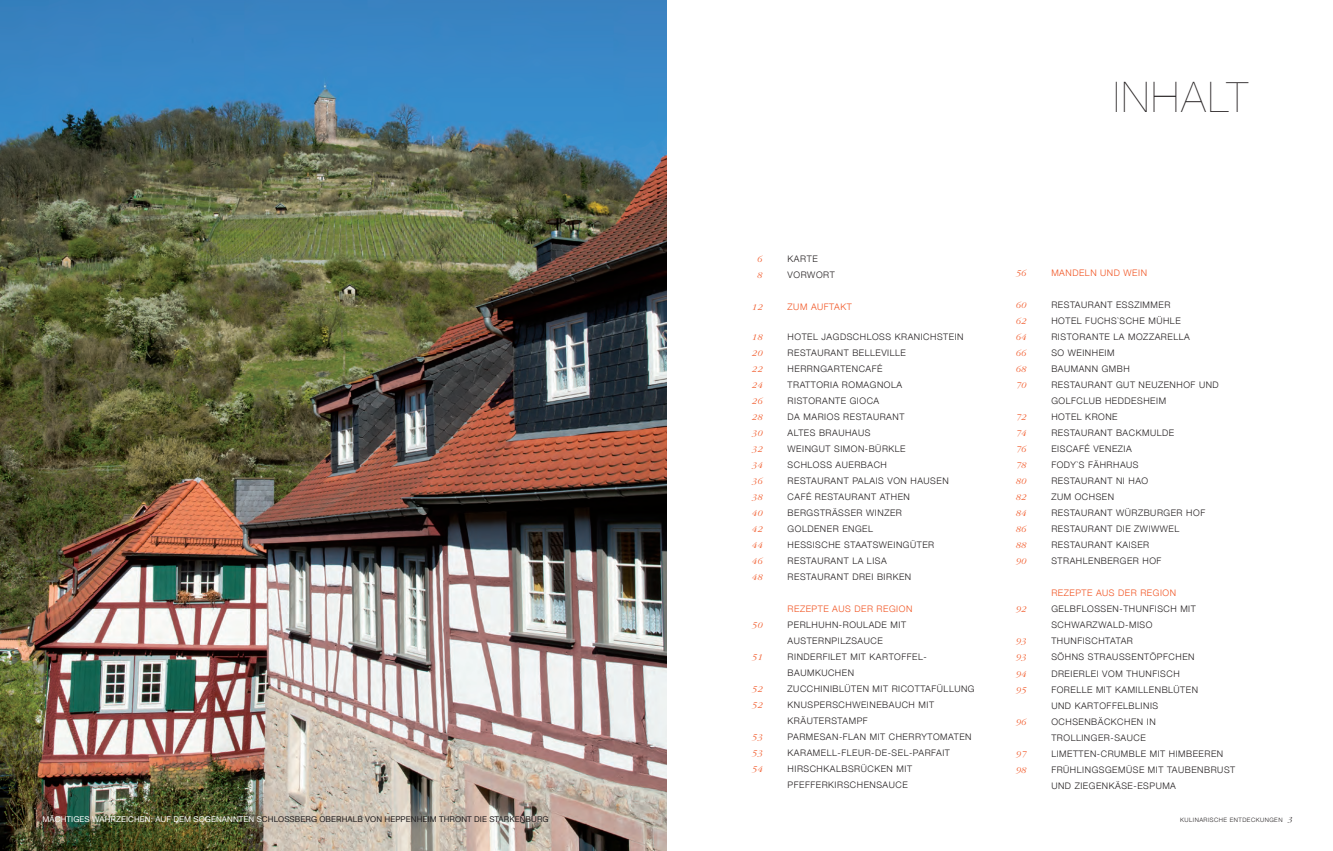
<style>
.page{position:relative;width:1333px;height:851px;background:#fff}
.page>*{position:absolute;margin:0;border:0;box-sizing:border-box;transform-origin:0 0}
.t1{font:200 42px "Helvetica Neue";letter-spacing:.06em;color:#231f20}
.t2{font:300 9px/16px "Helvetica Neue";letter-spacing:.06em;color:#231f20}
.t3{font:italic 300 9px "Garamond";letter-spacing:.06em;color:#f15422}
.t4{font:300 9px "Helvetica Neue";letter-spacing:.06em;color:#f15422}
.t5{font:8px "Helvetica Neue";letter-spacing:.01em;color:#231f20}
.t6{font:300 6px "Helvetica Neue";letter-spacing:.08em;color:#231f20}
.s1{color:#fff}
.s2{font-family:"Garamond";font-style:italic;font-size:8px}
</style>
<div class="page">
<img style="left:0;top:0;width:666px;height:850px">
<svg style="left:519px;top:815px;width:6px;height:6px"></svg>
<svg style="left:532px;top:815px;width:6px;height:6px"></svg>
<p class="t5" style="left:43px;top:813px;width:507px"><span class="s1">MÄCHTIGES WAHRZEICHEN: AUF DEM SOGENANNTEN S</span>CHLOSSBERG OBERHALB VON HEPPENHEIM THRONT DIE STARKENBURG</p>
<p class="t1" style="left:1113px;top:65px;width:135px">INHALT</p>
<p class="t3" style="left:756px;top:254px;width:6px">6</p>
<p class="t2" style="left:787px;top:250px;width:32px">KARTE</p>
<p class="t3" style="left:756px;top:270px;width:6px">8</p>
<p class="t2" style="left:787px;top:266px;width:49px">VORWORT</p>
<p class="t3" style="left:751px;top:302px;width:12px">12</p>
<p class="t4" style="left:787px;top:299px;width:66px">ZUM AUFTAKT</p>
<p class="t3" style="left:751px;top:332px;width:12px">18</p>
<p class="t2" style="left:787px;top:328px;width:177px">HOTEL JAGDSCHLOSS KRANICHSTEIN</p>
<p class="t3" style="left:751px;top:348px;width:12px">20</p>
<p class="t2" style="left:787px;top:344px;width:120px">RESTAURANT BELLEVILLE</p>
<p class="t3" style="left:751px;top:364px;width:12px">22</p>
<p class="t2" style="left:787px;top:360px;width:96px">HERRNGARTENCAFÉ</p>
<p class="t3" style="left:751px;top:380px;width:12px">24</p>
<p class="t2" style="left:787px;top:376px;width:116px">TRATTORIA ROMAGNOLA</p>
<p class="t3" style="left:751px;top:396px;width:12px">26</p>
<p class="t2" style="left:787px;top:392px;width:93px">RISTORANTE GIOCA</p>
<p class="t3" style="left:751px;top:412px;width:12px">28</p>
<p class="t2" style="left:787px;top:408px;width:118px">DA MARIOS RESTAURANT</p>
<p class="t3" style="left:751px;top:428px;width:12px">30</p>
<p class="t2" style="left:787px;top:424px;width:84px">ALTES BRAUHAUS</p>
<p class="t3" style="left:751px;top:444px;width:12px">32</p>
<p class="t2" style="left:787px;top:440px;width:119px">WEINGUT SIMON-BÜRKLE</p>
<p class="t3" style="left:751px;top:460px;width:12px">34</p>
<p class="t2" style="left:787px;top:456px;width:101px">SCHLOSS AUERBACH</p>
<p class="t3" style="left:751px;top:476px;width:12px">36</p>
<p class="t2" style="left:787px;top:472px;width:163px">RESTAURANT PALAIS VON HAUSEN</p>
<p class="t3" style="left:751px;top:492px;width:12px">38</p>
<p class="t2" style="left:787px;top:488px;width:124px">CAFÉ RESTAURANT ATHEN</p>
<p class="t3" style="left:751px;top:508px;width:12px">40</p>
<p class="t2" style="left:787px;top:504px;width:116px">BERGSTRÄSSER WINZER</p>
<p class="t3" style="left:751px;top:524px;width:12px">42</p>
<p class="t2" style="left:787px;top:520px;width:87px">GOLDENER ENGEL</p>
<p class="t3" style="left:751px;top:540px;width:12px">44</p>
<p class="t2" style="left:787px;top:536px;width:148px">HESSISCHE STAATSWEINGÜTER</p>
<p class="t3" style="left:751px;top:556px;width:12px">46</p>
<p class="t2" style="left:787px;top:552px;width:101px">RESTAURANT LA LISA</p>
<p class="t3" style="left:751px;top:572px;width:12px">48</p>
<p class="t2" style="left:787px;top:568px;width:125px">RESTAURANT DREI BIRKEN</p>
<p class="t4" style="left:787px;top:601px;width:126px">REZEPTE AUS DER REGION</p>
<p class="t3" style="left:751px;top:620px;width:12px">50</p>
<p class="t2" style="left:787px;top:616px;width:120px">PERLHUHN-ROULADE MIT<br>AUSTERNPILZSAUCE</p>
<p class="t3" style="left:751px;top:652px;width:12px">51</p>
<p class="t2" style="left:787px;top:648px;width:141px">RINDERFILET MIT KARTOFFEL-<br>BAUMKUCHEN</p>
<p class="t3" style="left:751px;top:684px;width:12px">52</p>
<p class="t2" style="left:787px;top:680px;width:188px">ZUCCHINIBLÜTEN MIT RICOTTAFÜLLUNG</p>
<p class="t3" style="left:751px;top:700px;width:12px">52</p>
<p class="t2" style="left:787px;top:696px;width:148px">KNUSPERSCHWEINEBAUCH MIT<br>KRÄUTERSTAMPF</p>
<p class="t3" style="left:751px;top:732px;width:12px">53</p>
<p class="t2" style="left:787px;top:728px;width:185px">PARMESAN-FLAN MIT CHERRYTOMATEN</p>
<p class="t3" style="left:751px;top:748px;width:12px">53</p>
<p class="t2" style="left:787px;top:744px;width:164px">KARAMELL-FLEUR-DE-SEL-PARFAIT</p>
<p class="t3" style="left:751px;top:764px;width:12px">54</p>
<p class="t2" style="left:787px;top:760px;width:126px">HIRSCHKALBSRÜCKEN MIT<br>PFEFFERKIRSCHENSAUCE</p>
<p class="t3" style="left:1015px;top:268px;width:12px">56</p>
<p class="t4" style="left:1051px;top:266px;width:97px">MANDELN UND WEIN</p>
<p class="t3" style="left:1015px;top:300px;width:12px">60</p>
<p class="t2" style="left:1051px;top:296px;width:120px">RESTAURANT ESSZIMMER</p>
<p class="t3" style="left:1015px;top:316px;width:12px">62</p>
<p class="t2" style="left:1051px;top:312px;width:131px">HOTEL FUCHS`SCHE MÜHLE</p>
<p class="t3" style="left:1015px;top:332px;width:12px">64</p>
<p class="t2" style="left:1051px;top:328px;width:140px">RISTORANTE LA MOZZARELLA</p>
<p class="t3" style="left:1015px;top:348px;width:12px">66</p>
<p class="t2" style="left:1051px;top:344px;width:65px">SO WEINHEIM</p>
<p class="t3" style="left:1015px;top:364px;width:12px">68</p>
<p class="t2" style="left:1051px;top:360px;width:80px">BAUMANN GMBH</p>
<p class="t3" style="left:1015px;top:380px;width:12px">70</p>
<p class="t2" style="left:1051px;top:376px;width:169px">RESTAURANT GUT NEUZENHOF UND<br>GOLFCLUB HEDDESHEIM</p>
<p class="t3" style="left:1015px;top:412px;width:12px">72</p>
<p class="t2" style="left:1051px;top:408px;width:68px">HOTEL KRONE</p>
<p class="t3" style="left:1015px;top:428px;width:12px">74</p>
<p class="t2" style="left:1051px;top:424px;width:124px">RESTAURANT BACKMULDE</p>
<p class="t3" style="left:1015px;top:444px;width:12px">76</p>
<p class="t2" style="left:1051px;top:440px;width:82px">EISCAFÉ VENEZIA</p>
<p class="t3" style="left:1015px;top:460px;width:12px">78</p>
<p class="t2" style="left:1051px;top:456px;width:89px">FODY`S FÄHRHAUS</p>
<p class="t3" style="left:1015px;top:476px;width:12px">80</p>
<p class="t2" style="left:1051px;top:472px;width:98px">RESTAURANT NI HAO</p>
<p class="t3" style="left:1015px;top:492px;width:12px">82</p>
<p class="t2" style="left:1051px;top:488px;width:64px">ZUM OCHSEN</p>
<p class="t3" style="left:1015px;top:508px;width:12px">84</p>
<p class="t2" style="left:1051px;top:504px;width:155px">RESTAURANT WÜRZBURGER HOF</p>
<p class="t3" style="left:1015px;top:524px;width:12px">86</p>
<p class="t2" style="left:1051px;top:520px;width:129px">RESTAURANT DIE ZWIWWEL</p>
<p class="t3" style="left:1015px;top:540px;width:12px">88</p>
<p class="t2" style="left:1051px;top:536px;width:99px">RESTAURANT KAISER</p>
<p class="t3" style="left:1015px;top:556px;width:12px">90</p>
<p class="t2" style="left:1051px;top:552px;width:112px">STRAHLENBERGER HOF</p>
<p class="t4" style="left:1051px;top:586px;width:126px">REZEPTE AUS DER REGION</p>
<p class="t3" style="left:1015px;top:604px;width:12px">92</p>
<p class="t2" style="left:1051px;top:600px;width:146px">GELBFLOSSEN-THUNFISCH MIT<br>SCHWARZWALD-MISO</p>
<p class="t3" style="left:1015px;top:636px;width:12px">93</p>
<p class="t2" style="left:1051px;top:632px;width:83px">THUNFISCHTATAR</p>
<p class="t3" style="left:1015px;top:652px;width:12px">93</p>
<p class="t2" style="left:1051px;top:648px;width:145px">SÖHNS STRAUSSENTÖPFCHEN</p>
<p class="t3" style="left:1015px;top:668px;width:12px">94</p>
<p class="t2" style="left:1051px;top:664px;width:130px">DREIERLEI VOM THUNFISCH</p>
<p class="t3" style="left:1015px;top:684px;width:12px">95</p>
<p class="t2" style="left:1051px;top:680px;width:148px">FORELLE MIT KAMILLENBLÜTEN<br>UND KARTOFFELBLINIS</p>
<p class="t3" style="left:1015px;top:716px;width:12px">96</p>
<p class="t2" style="left:1051px;top:712px;width:106px">OCHSENBÄCKCHEN IN<br>TROLLINGER-SAUCE</p>
<p class="t3" style="left:1015px;top:748px;width:12px">97</p>
<p class="t2" style="left:1051px;top:744px;width:173px">LIMETTEN-CRUMBLE MIT HIMBEEREN</p>
<p class="t3" style="left:1015px;top:764px;width:12px">98</p>
<p class="t2" style="left:1051px;top:760px;width:185px">FRÜHLINGSGEMÜSE MIT TAUBENBRUST<br>UND ZIEGENKÄSE-ESPUMA</p>
<p class="t6" style="left:1180px;top:814px;width:113px">KULINARISCHE ENTDECKUNGEN <span class="s2">3</span></p>
</div>
